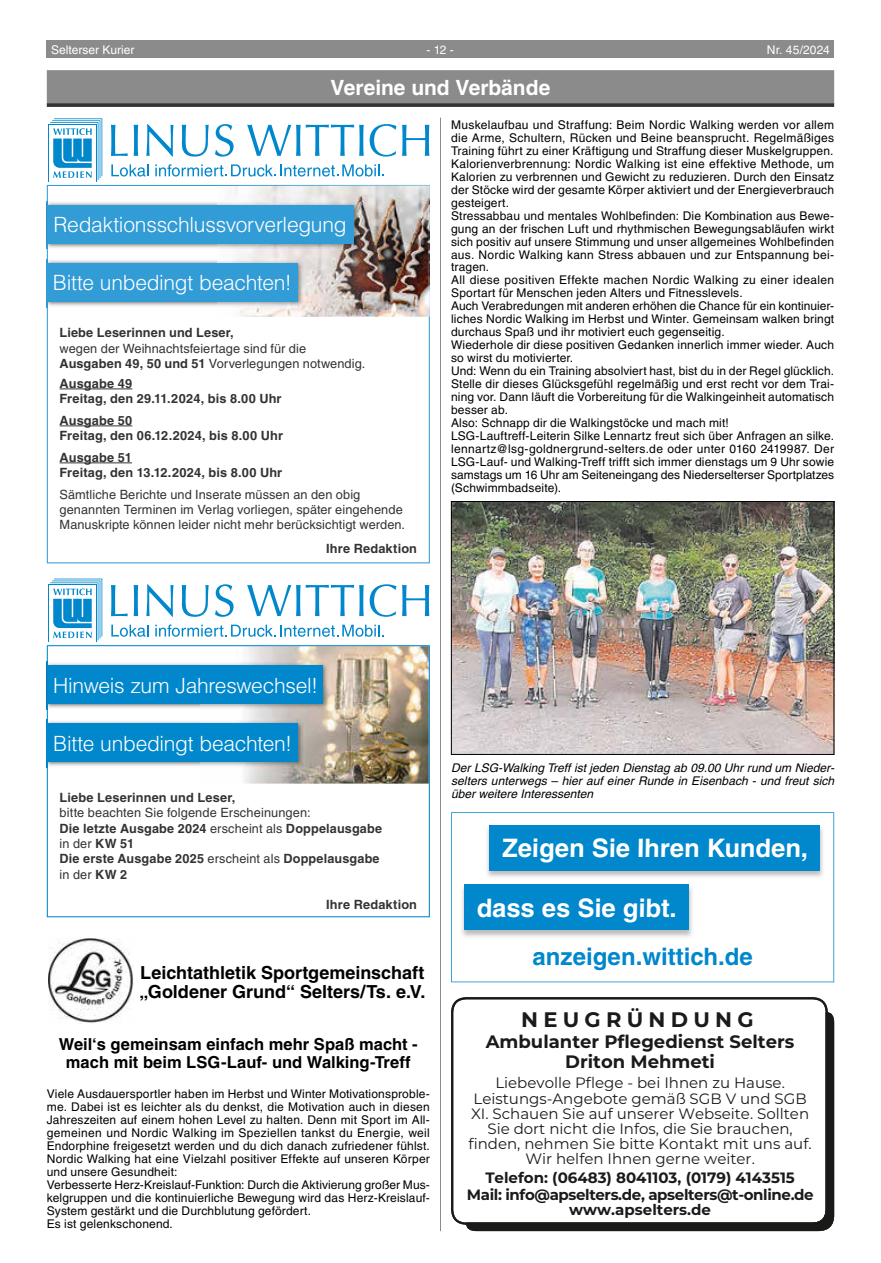
<style>
.page{position:relative;width:881px;height:1263px;background:#fff}
.page>*{position:absolute;margin:0;border:0;box-sizing:border-box;transform-origin:0 0}
.t1{font:25.5px "Helvetica LT Bold 2";color:#fff}
.t2{font:24px "Helvetica LT Bold 2";color:#0087cc}
.t3{font:300 21px "Helvetica LT";letter-spacing:-.015em;color:#fff}
.t4{font:700 21px "Helvetica LT";letter-spacing:-.005em;color:#fff}
.t5{font:700 21px "Montserrat";letter-spacing:.25em;color:#1a1a18}
.t6{font:700 18px/19.5px "Helvetica LT";color:#000}
.t7{font:700 18px/19.5px "Montserrat";color:#1a1a18;text-align:center}
.t8{font:700 16.5px/17.9px "Helvetica LT";color:#000;text-align:center}
.t9{font:15px/15.1px "Montserrat";color:#1a1a18;text-align:center}
.t10{font:700 15px/16.5px "Montserrat";letter-spacing:-.025em;color:#1a1a18;text-align:center}
.t11{font:700 15px "Montserrat";color:#1a1a18}
.t12{font:12.75px/15.3px "Helvetica LT2";letter-spacing:.005em;color:#333}
.t13{font:12.75px/15.3px "Helvetica LT Bold 3";letter-spacing:.015em;color:#333}
.t14{font:12.75px "Helvetica LT Bold 4";letter-spacing:.015em;color:#333}
.t15{font:12.75px "Helvetica LT3";letter-spacing:.01em;color:#333}
.t16{font:12px/12.9px "Helvetica LT";letter-spacing:.015em;color:#000}
.t17{font:italic 12px/12.9px "Helvetica LT";color:#000;text-align:justify}
.t18{font:12px "Helvetica LT";color:#fff}
.s1{font-family:"Helvetica LT Bold 3"}
.s2{font-family:"Helvetica LT3"}
.s3{font-family:"Helvetica LT Bold 4"}
</style>
<div class="page">
<div style="left:47px;top:40px;width:786px;height:17px;background:#8b8b8b"></div>
<hr style="left:440px;top:118px;width:1px;height:1113px;background:#8b8b8b">
<div style="left:47px;top:70px;width:786px;height:33px;background:#8b8b8b"></div>
<svg style="left:47px;top:103px;width:786px;height:4px;background:#3e3e3e"></svg>
<svg style="left:47px;top:185px;width:382px;height:378px"></svg>
<img style="left:217px;top:185px;width:212px;height:132px">
<img style="left:47px;top:201px;width:312px;height:48px">
<div style="left:47px;top:205px;width:306px;height:38px;background:#329cd7"></div>
<img style="left:47px;top:259px;width:257px;height:48px">
<div style="left:47px;top:263px;width:251px;height:38px;background:#329cd7"></div>
<hr style="left:60px;top:389px;width:72px;height:1px;background:#333">
<hr style="left:60px;top:426px;width:72px;height:1px;background:#333">
<hr style="left:60px;top:462px;width:72px;height:1px;background:#333">
<svg style="left:111px;top:125px;width:17px;height:31px"></svg>
<svg style="left:134px;top:125px;width:4px;height:31px"></svg>
<svg style="left:146px;top:124px;width:27px;height:33px"></svg>
<svg style="left:182px;top:125px;width:26px;height:32px"></svg>
<svg style="left:215px;top:124px;width:18px;height:33px"></svg>
<svg style="left:247px;top:125px;width:116px;height:31px"></svg>
<svg style="left:369px;top:124px;width:27px;height:33px"></svg>
<svg style="left:402px;top:125px;width:27px;height:31px"></svg>
<svg style="left:48px;top:124px;width:49px;height:58px"></svg>
<div style="left:49px;top:125px;width:47px;height:56px;background:#fff"></div>
<svg style="left:50px;top:118px;width:52px;height:62px"></svg>
<svg style="left:111px;top:164px;width:37px;height:13px"></svg>
<svg style="left:155px;top:164px;width:228px;height:13px"></svg>
<svg style="left:111px;top:585px;width:17px;height:31px"></svg>
<svg style="left:134px;top:585px;width:4px;height:31px"></svg>
<svg style="left:146px;top:584px;width:27px;height:33px"></svg>
<svg style="left:182px;top:585px;width:26px;height:32px"></svg>
<svg style="left:215px;top:584px;width:18px;height:33px"></svg>
<svg style="left:247px;top:585px;width:116px;height:31px"></svg>
<svg style="left:369px;top:584px;width:27px;height:33px"></svg>
<svg style="left:402px;top:585px;width:27px;height:31px"></svg>
<svg style="left:48px;top:584px;width:49px;height:58px"></svg>
<div style="left:49px;top:585px;width:47px;height:56px;background:#fff"></div>
<svg style="left:50px;top:579px;width:52px;height:61px"></svg>
<svg style="left:111px;top:625px;width:37px;height:12px"></svg>
<svg style="left:155px;top:624px;width:228px;height:13px"></svg>
<svg style="left:47px;top:645px;width:382px;height:272px"></svg>
<img style="left:47px;top:662px;width:282px;height:47px">
<div style="left:47px;top:665px;width:275px;height:38px;background:#0087cc"></div>
<img style="left:47px;top:720px;width:257px;height:47px">
<div style="left:47px;top:723px;width:251px;height:38px;background:#0087cc"></div>
<img style="left:48px;top:939px;width:85px;height:84px">
<img style="left:453px;top:503px;width:378px;height:250px">
<div style="left:451px;top:501px;width:382px;height:254px;border:1px solid #000"></div>
<div style="left:451px;top:997px;width:376px;height:228px;border:2px solid #1a1a18;border-radius:15px"></div>
<svg style="left:465px;top:1011px;width:368px;height:220px"></svg>
<svg style="left:451px;top:812px;width:382px;height:170px"></svg>
<img style="left:459px;top:884px;width:234px;height:55px">
<div style="left:463px;top:884px;width:225px;height:46px;background:#0087cc"></div>
<img style="left:485px;top:824px;width:339px;height:55px">
<div style="left:489px;top:825px;width:330px;height:45px;background:#0087cc"></div>
<p class="t18" style="left:51px;top:42px;width:85px">Selterser Kurier</p>
<p class="t18" style="left:426px;top:42px;width:29px">- 12 -</p>
<p class="t18" style="left:766px;top:42px;width:64px">Nr. 45/2024</p>
<h3 class="t4" style="left:330px;top:74px;width:221px">Vereine und Verbände</h3>
<h3 class="t3" style="left:53px;top:212px;width:294px">Redaktionsschlussvorverlegung</h3>
<h3 class="t3" style="left:53px;top:270px;width:240px">Bitte unbedingt beachten!</h3>
<p class="t13" style="left:60px;top:325px;width:175px">Liebe Leserinnen und Leser,</p>
<p class="t12" style="left:60px;top:341px;width:307px">wegen der Weihnachtsfeiertage sind für die<br><span class="s1">Ausgaben 49, 50 und 51</span> Vorverlegungen notwendig.</p>
<p class="t13" style="left:60px;top:375px;width:223px">Ausgabe 49<br>Freitag, den 29.11.2024, bis 8.00 Uhr</p>
<p class="t13" style="left:60px;top:412px;width:225px">Ausgabe 50<br>Freitag, den 06.12.2024, bis 8.00 Uhr</p>
<p class="t13" style="left:60px;top:449px;width:224px">Ausgabe 51<br>Freitag, den 13.12.2024, bis 8.00 Uhr</p>
<p class="t12" style="left:60px;top:486px;width:347px">Sämtliche Berichte und Inserate müssen an den obig genannten Terminen im Verlag vorliegen, später eingehende<br>Manuskripte können leider nicht mehr berücksichtigt werden.</p>
<p class="t13" style="left:326px;top:541px;width:92px">Ihre Redaktion</p>
<p class="t16" style="left:451px;top:118px;width:384px">Muskelaufbau und Straffung: Beim Nordic Walking werden vor allem die Arme, Schultern, Rücken und Beine beansprucht. Regelmäßiges Training führt zu einer Kräftigung und Straffung dieser Muskelgruppen.<br>Kalorienverbrennung: Nordic Walking ist eine effektive Methode, um Kalorien zu verbrennen und Gewicht zu reduzieren. Durch den Einsatz der Stöcke wird der gesamte Körper aktiviert und der Energieverbrauch gesteigert.<br>Stressabbau und mentales Wohlbefinden: Die Kombination aus Bewe&shy;gung an der frischen Luft und rhythmischen Bewegungsabläufen wirkt sich positiv auf unsere Stimmung und unser allgemeines Wohlbefinden aus. Nordic Walking kann Stress abbauen und zur Entspannung bei&shy;tragen.<br>All diese positiven Effekte machen Nordic Walking zu einer idealen Sportart für Menschen jeden Alters und Fitnesslevels.<br>Auch Verabredungen mit anderen erhöhen die Chance für ein kontinuier&shy;liches Nordic Walking im Herbst und Winter. Gemeinsam walken bringt durchaus Spaß und ihr motiviert euch gegenseitig.<br>Wiederhole dir diese positiven Gedanken innerlich immer wieder. Auch so wirst du motivierter.<br>Und: Wenn du ein Training absolviert hast, bist du in der Regel glücklich.<br>Stelle dir dieses Glücksgefühl regelmäßig und erst recht vor dem Trai&shy;ning vor. Dann läuft die Vorbereitung für die Walkingeinheit automatisch besser ab.<br>Also: Schnapp dir die Walkingstöcke und mach mit!<br>LSG-Lauftreff-Leiterin Silke Lennartz freut sich über Anfragen an silke. lennartz@lsg-goldnergrund-selters.de oder unter 0160 2419987. Der LSG-Lauf- und Walking-Treff trifft sich immer dienstags um 9 Uhr sowie samstags um 16 Uhr am Seiteneingang des Niederselterser Sportplatzes (Schwimmbadseite).</p>
<h3 class="t3" style="left:53px;top:672px;width:266px">Hinweis zum Jahreswechsel!</h3>
<h3 class="t3" style="left:53px;top:730px;width:240px">Bitte unbedingt beachten!</h3>
<p class="t14" style="left:60px;top:790px;width:177px">Liebe Leserinnen und Leser,</p>
<p class="t15" style="left:60px;top:805px;width:252px">bitte beachten Sie folgende Erscheinungen:</p>
<p class="t14" style="left:60px;top:820px;width:324px">Die letzte Ausgabe 2024 <span class="s2">erscheint als</span> Doppelausgabe</p>
<p class="t15" style="left:60px;top:836px;width:76px">in der <span class="s3">KW 51</span></p>
<p class="t14" style="left:60px;top:851px;width:321px">Die erste Ausgabe 2025 <span class="s2">erscheint als</span> Doppelausgabe</p>
<p class="t15" style="left:60px;top:867px;width:69px">in der <span class="s3">KW 2</span></p>
<p class="t14" style="left:326px;top:896px;width:92px">Ihre Redaktion</p>
<h3 class="t6" style="left:139px;top:963px;width:287px">Leichtathletik Sportgemeinschaft „Goldener Grund“ Selters/Ts. e.V.</h3>
<h3 class="t8" style="left:59px;top:1035px;width:360px">Weil‘s gemeinsam einfach mehr Spaß macht - mach mit beim LSG-Lauf- und Walking-Treff</h3>
<p class="t16" style="left:47px;top:1087px;width:384px">Viele Ausdauersportler haben im Herbst und Winter Motivationsproble&shy;me. Dabei ist es leichter als du denkst, die Motivation auch in diesen Jahreszeiten auf einem hohen Level zu halten. Denn mit Sport im All&shy;gemeinen und Nordic Walking im Speziellen tankst du Energie, weil Endorphine freigesetzt werden und du dich danach zufriedener fühlst.<br>Nordic Walking hat eine Vielzahl positiver Effekte auf unseren Körper und unsere Gesundheit:<br>Verbesserte Herz-Kreislauf-Funktion: Durch die Aktivierung großer Mus&shy;kelgruppen und die kontinuierliche Bewegung wird das Herz-Kreislauf-System gestärkt und die Durchblutung gefördert.<br>Es ist gelenkschonend.</p>
<p class="t17" style="left:451px;top:761px;width:384px">Der LSG-Walking Treff ist jeden Dienstag ab 09.00 Uhr rund um Nieder&shy;selters unterwegs – hier auf einer Runde in Eisenbach - und freut sich über weitere Interessenten</p>
<h1 class="t1" style="left:502px;top:833px;width:308px">Zeigen Sie Ihren Kunden,</h1>
<h1 class="t1" style="left:476px;top:892px;width:202px">dass es Sie gibt.</h1>
<h2 class="t2" style="left:532px;top:942px;width:222px">anzeigen.wittich.de</h2>
<h3 class="t5" style="left:521px;top:1004px;width:234px">NEUGRÜNDUNG</h3>
<h3 class="t7" style="left:485px;top:1031px;width:310px">Ambulanter Pflegedienst Selters<br>Driton Mehmeti</h3>
<p class="t9" style="left:468px;top:1075px;width:344px">Liebevolle Pflege - bei Ihnen zu Hause.<br>Leistungs-Angebote gemäß SGB V und SGB XI. Schauen Sie auf unserer Webseite. Sollten Sie dort nicht die Infos, die Sie brauchen, finden, nehmen Sie bitte Kontakt mit uns auf.<br>Wir helfen Ihnen gerne weiter.</p>
<p class="t10" style="left:466px;top:1169px;width:348px">Telefon: (06483) 8041103, (0179) 4143515<br>Mail: info@apselters.de, apselters@t-online.de</p>
<p class="t11" style="left:569px;top:1199px;width:143px">www.apselters.de</p>
</div>
